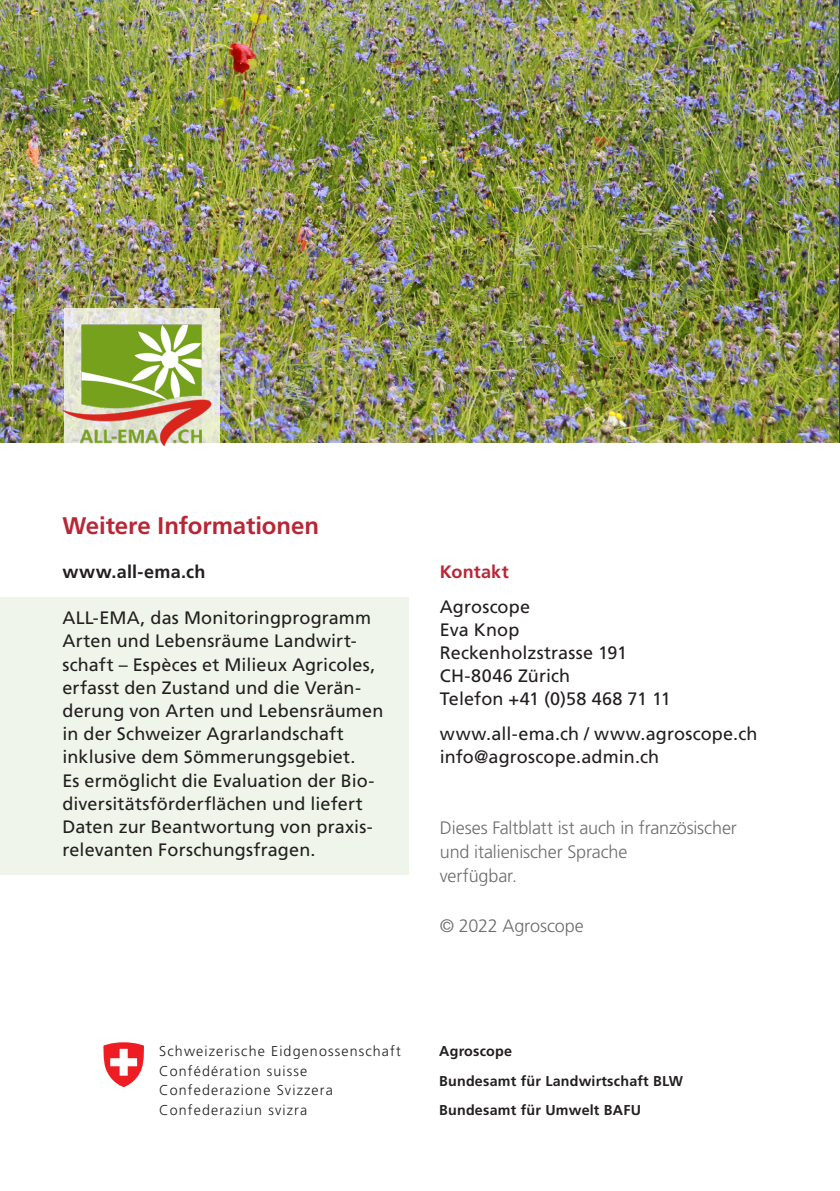
<style>
.page{position:relative;width:840px;height:1191px;background:#fff}
.page>*{position:absolute;margin:0;border:0;box-sizing:border-box;transform-origin:0 0}
._2__Titel_rot{font:700 24px "Frutiger LT Std";letter-spacing:-.005em;color:#b72837}
.Lauftext__Flattersat{font:18px/23.2px "Frutiger LT Std";letter-spacing:.01em;color:#231f20}
.Impressum_links{font:300 18px/24px "Frutiger LT Std";letter-spacing:-.01em;color:#6c6d70}
.Lauftext__Flattersat-2{font:700 18px "Frutiger LT Std";letter-spacing:.01em;color:#231f20}
._3__Titel_rot{font:700 18px "Frutiger LT Std";letter-spacing:.01em;color:#b72837}
.t1{font:300 14.2px/19.6px "Frutiger LT Std";letter-spacing:.08em;color:#231f20}
.t2{font:700 14.2px/29.6px "Frutiger LT Std";letter-spacing:.015em;color:#231f20}
</style>
<div class="page">
<div style="left:0;top:597px;width:408px;height:277px;background:#eff5ea"></div>
<img style="left:0;top:0;width:839px;height:442px">
<svg style="left:103px;top:1042px;width:41px;height:45px"></svg>
<svg style="left:64px;top:308px;width:155px;height:139px;background:#e4e4d8"></svg>
<img style="left:64px;top:325px;width:149px;height:121px">
<p class="_2__Titel_rot" style="left:62px;top:511px;width:258px">Weitere Informationen</p>
<p class="Lauftext__Flattersat-2" style="left:62px;top:561px;width:144px">www.all-ema.ch</p>
<p class="Lauftext__Flattersat" style="left:62px;top:606px;width:322px">ALL-EMA, das Monitoringprogramm Arten und Lebensräume Landwirt&shy;schaft – Espèces et Milieux Agricoles, erfasst den Zustand und die Verän&shy;derung von Arten und Lebensräumen in der Schweizer Agrarlandschaft inklusive dem Sömmerungsgebiet.<br>Es ermöglicht die Evaluation der Bio&shy;diversitätsförderflächen und liefert Daten zur Beantwortung von praxis&shy;relevanten Forschungsfragen.</p>
<p class="_3__Titel_rot" style="left:439px;top:561px;width:70px">Kontakt</p>
<p class="Lauftext__Flattersat" style="left:439px;top:595px;width:232px">Agroscope<br>Eva Knop<br>Reckenholzstrasse 191<br>CH-8046 Zürich<br>Telefon +41 (0)58 468 71 11</p>
<p class="Lauftext__Flattersat" style="left:439px;top:722px;width:319px">www.all-ema.ch / www.agroscope.ch info@agroscope.admin.ch</p>
<p class="Impressum_links" style="left:439px;top:816px;width:298px">Dieses Faltblatt ist auch in französischer und italienischer Sprache<br>verfügbar.</p>
<p class="Impressum_links" style="left:439px;top:914px;width:145px">© 2022 Agroscope</p>
<p class="t1" style="left:159px;top:1041px;width:243px">Schweizerische Eidgenossenschaft<br>Confédération suisse<br>Confederazione Svizzera<br>Confederaziun svizra</p>
<p class="t2" style="left:439px;top:1036px;width:245px">Agroscope<br>Bundesamt für Landwirtschaft BLW<br>Bundesamt für Umwelt BAFU</p>
</div>
